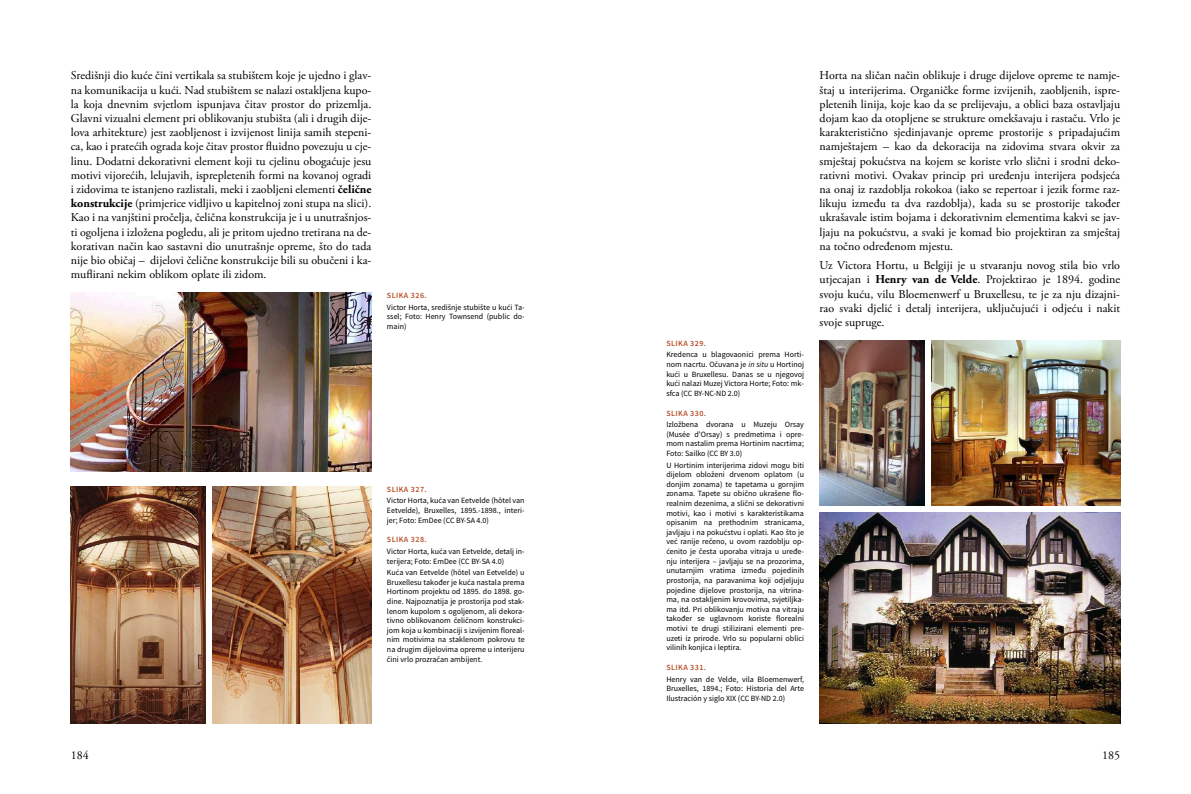
<style>
.page{position:relative;width:1191px;height:794px;background:#fff}
.page>*{position:absolute;margin:0;border:0;box-sizing:border-box;transform-origin:0 0}
.t1{font:12px/14.2px "Adobe Garamond Pro";color:#000;text-align:justify}
.t2{font:8px/9.6px "Source Sans Pro";color:#000;text-align:justify}
.t3{font:600 8px "Source Sans Pro";letter-spacing:.055em;color:#b84f26}
.s1{font-weight:700}
.s2{font-style:italic}
</style>
<div class="page">
<img style="left:71px;top:292px;width:300px;height:180px">
<img style="left:71px;top:486px;width:135px;height:237px">
<img style="left:212px;top:486px;width:159px;height:237px">
<img style="left:819px;top:340px;width:105px;height:165px">
<img style="left:931px;top:340px;width:189px;height:165px">
<img style="left:819px;top:512px;width:301px;height:211px">
<p class="t1" style="left:71px;top:70px;width:302px">Središnji dio kuće čini vertikala sa stubištem koje je ujedno i glav‐ na komunikacija u kući. Nad stubištem se nalazi ostakljena kupo‐ la koja dnevnim svjetlom ispunjava čitav prostor do prizemlja.<br>Glavni vizualni element pri oblikovanju stubišta (ali i drugih dije‐ lova arhitekture) jest zaobljenost i izvijenost linija samih stepeni‐ ca, kao i pratećih ograda koje čitav prostor fluidno povezuju u cje‐ linu. Dodatni dekorativni element koji tu cjelinu obogaćuje jesu motivi vijorećih, lelujavih, isprepletenih formi na kovanoj ogradi i zidovima te istanjeno razlistali, meki i zaobljeni elementi <span class="s1">čelične konstrukcije</span> (primjerice vidljivo u kapitelnoj zoni stupa na slici).<br>Kao i na vanjštini pročelja, čelična konstrukcija je i u unutrašnjos‐ ti ogoljena i izložena pogledu, ali je pritom ujedno tretirana na de‐ korativan način kao sastavni dio unutrašnje opreme, što do tada nije bio običaj – dijelovi čelične konstrukcije bili su obučeni i ka‐ muflirani nekim oblikom oplate ili zidom.</p>
<p class="t3" style="left:387px;top:292px;width:41px">SLIKA 326.</p>
<p class="t2" style="left:387px;top:303px;width:139px">Victor Horta, središnje stubište u kući Ta&shy;ssel; Foto: Henry Townsend (public do&shy;main)</p>
<p class="t3" style="left:387px;top:486px;width:41px">SLIKA 327.</p>
<p class="t2" style="left:387px;top:496px;width:139px">Victor Horta, kuća van Eetvelde (hôtel van Eetvelde), Bruxelles, 1895.-1898., interi&shy;jer; Foto: EmDee (CC BY-SA 4.0)</p>
<p class="t3" style="left:387px;top:536px;width:41px">SLIKA 328.</p>
<p class="t2" style="left:387px;top:547px;width:139px">Victor Horta, kuća van Eetvelde, detalj in&shy;terijera; Foto: EmDee (CC BY-SA 4.0)</p>
<p class="t2" style="left:387px;top:568px;width:139px">Kuća van Eetvelde (hôtel van Eetvelde) u Bruxellesu također je kuća nastala prema Hortinom projektu od 1895. do 1898. go&shy;dine. Najpoznatija je prostorija pod stak&shy;lenom kupolom s ogoljenom, ali dekora&shy;tivno oblikovanom čeličnom konstrukci&shy;jom koja u kombinaciji s izvijenim floreal&shy;nim motivima na staklenom pokrovu te na drugim dijelovima opreme u interijeru čini vrlo prozračan ambijent.</p>
<p class="t3" style="left:666px;top:340px;width:41px">SLIKA 329.</p>
<p class="t2" style="left:666px;top:350px;width:139px">Kredenca u blagovaonici prema Horti&shy;nom nacrtu. Očuvana je <span class="s2">in situ</span> u Hortinoj kući u Bruxellesu. Danas se u njegovoj kući nalazi Muzej Victora Horte; Foto: mk&shy;sfca (CC BY-NC-ND 2.0)</p>
<p class="t3" style="left:666px;top:409px;width:41px">SLIKA 330.</p>
<p class="t2" style="left:666px;top:420px;width:139px">Izložbena dvorana u Muzeju Orsay (Musée d'Orsay) s predmetima i opre&shy;mom nastalim prema Hortinim nacrtima; Foto: Sailko (CC BY 3.0)</p>
<p class="t2" style="left:666px;top:461px;width:139px">U Hortinim interijerima zidovi mogu biti dijelom obloženi drvenom oplatom (u donjim zonama) te tapetama u gornjim zonama. Tapete su obično ukrašene flo&shy;realnim dezenima, a slični se dekorativni motivi, kao i motivi s karakteristikama opisanim na prethodnim stranicama, javljaju i na pokućstvu i oplati. Kao što je već ranije rečeno, u ovom razdoblju op&shy;ćenito je česta uporaba vitraja u uređe&shy;nju interijera – javljaju se na prozorima, unutarnjim vratima između pojedinih prostorija, na paravanima koji odjeljuju pojedine dijelove prostorija, na vitrina&shy;ma, na ostakljenim krovovima, svjetiljka&shy;ma itd. Pri oblikovanju motiva na vitraju također se uglavnom koriste florealni motivi te drugi stilizirani elementi pre&shy;uzeti iz prirode. Vrlo su popularni oblici vilinih konjica i leptira.</p>
<p class="t3" style="left:666px;top:664px;width:41px">SLIKA 331.</p>
<p class="t2" style="left:666px;top:675px;width:139px">Henry van de Velde, vila Bloemenwerf, Bruxelles, 1894.; Foto: Historia del Arte Ilustración y siglo XIX (CC BY-ND 2.0)</p>
<p class="t1" style="left:819px;top:70px;width:302px">Horta na sličan način oblikuje i druge dijelove opreme te namje‐ štaj u interijerima. Organičke forme izvijenih, zaobljenih, ispre‐ pletenih linija, koje kao da se prelijevaju, a oblici baza ostavljaju dojam kao da otopljene se strukture omekšavaju i rastaču. Vrlo je karakteristično sjedinjavanje opreme prostorije s pripadajućim namještajem – kao da dekoracija na zidovima stvara okvir za smještaj pokućstva na kojem se koriste vrlo slični i srodni deko‐ rativni motivi. Ovakav princip pri uređenju interijera podsjeća na onaj iz razdoblja rokokoa (iako se repertoar i jezik forme raz‐ likuju između ta dva razdoblja), kada su se prostorije također ukrašavale istim bojama i dekorativnim elementima kakvi se jav‐ ljaju na pokućstvu, a svaki je komad bio projektiran za smještaj na točno određenom mjestu.</p>
<p class="t1" style="left:819px;top:259px;width:302px">Uz Victora Hortu, u Belgiji je u stvaranju novog stila bio vrlo utjecajan i <span class="s1">Henry van de Velde</span>. Projektirao je 1894. godine svoju kuću, vilu Bloemenwerf u Bruxellesu, te je za nju dizajni‐ rao svaki djelić i detalj interijera, uključujući i odjeću i nakit svoje supruge.</p>
<p class="t1" style="left:71px;top:748px;width:19px">184</p>
<p class="t1" style="left:1102px;top:748px;width:19px">185</p>
</div>
